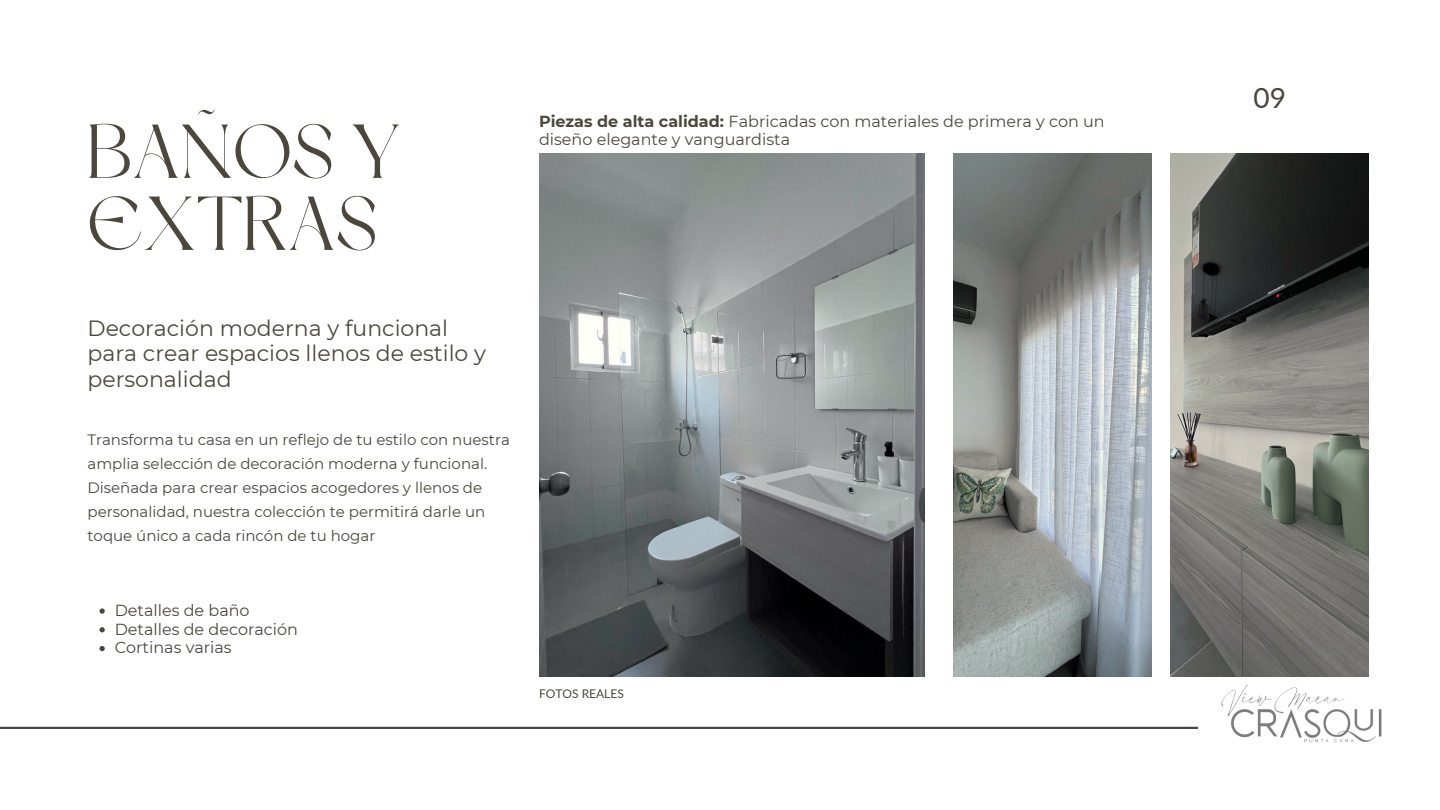
<style>
.page{position:relative;width:1440px;height:810px;background:#fff}
.page>*{position:absolute;margin:0;border:0;box-sizing:border-box;transform-origin:0 0}
.t1{font:76px/72px "Dream Avenue";color:#4b473d}
.t2{font:28px "Lato";color:#4b473d}
.t3{font:22px/25.5px "Montserrat";color:#4b473d}
.t4{font:16px/18.8px "Montserrat";color:#4b473d}
.t5{font:15px/24px "Montserrat";color:#4b473d}
.t6{font:12px "Lato";color:#4b473d}
.s1{font-weight:700}
</style>
<div class="page">
<img style="left:539px;top:153px;width:386px;height:524px">
<img style="left:953px;top:153px;width:198px;height:524px">
<hr style="left:0;top:727px;width:1198px;height:2px;background:#4b473d">
<img style="left:1221px;top:684px;width:161px;height:59px">
<img style="left:1171px;top:153px;width:198px;height:524px">
<svg style="left:100px;top:608px;width:5px;height:6px"></svg>
<svg style="left:100px;top:627px;width:5px;height:5px"></svg>
<svg style="left:100px;top:646px;width:5px;height:5px"></svg>
<p class="t1" style="left:88px;top:123px;width:315px">BAÑOS Y<br>EXTRAS</p>
<p class="t3" style="left:88px;top:315px;width:400px">Decoración moderna y funcional para crear espacios llenos de estilo y personalidad</p>
<p class="t5" style="left:88px;top:428px;width:424px">Transforma tu casa en un reflejo de tu estilo con nuestra amplia selección de decoración moderna y funcional.<br>Diseñada para crear espacios acogedores y llenos de personalidad, nuestra colección te permitirá darle un toque único a cada rincón de tu hogar</p>
<h2 class="t4" style="left:115px;top:601px;width:136px">Detalles de baño</h2>
<h3 class="t4" style="left:115px;top:620px;width:185px">Detalles de decoración</h3>
<p class="t4" style="left:115px;top:638px;width:119px">Cortinas varias</p>
<p class="t4" style="left:539px;top:111px;width:567px"><span class="s1">Piezas de alta calidad:</span> Fabricadas con materiales de primera y con un diseño elegante y vanguardista</p>
<p class="t6" style="left:539px;top:686px;width:86px">FOTOS REALES</p>
<p class="t2" style="left:1253px;top:81px;width:34px">09</p>
</div>
